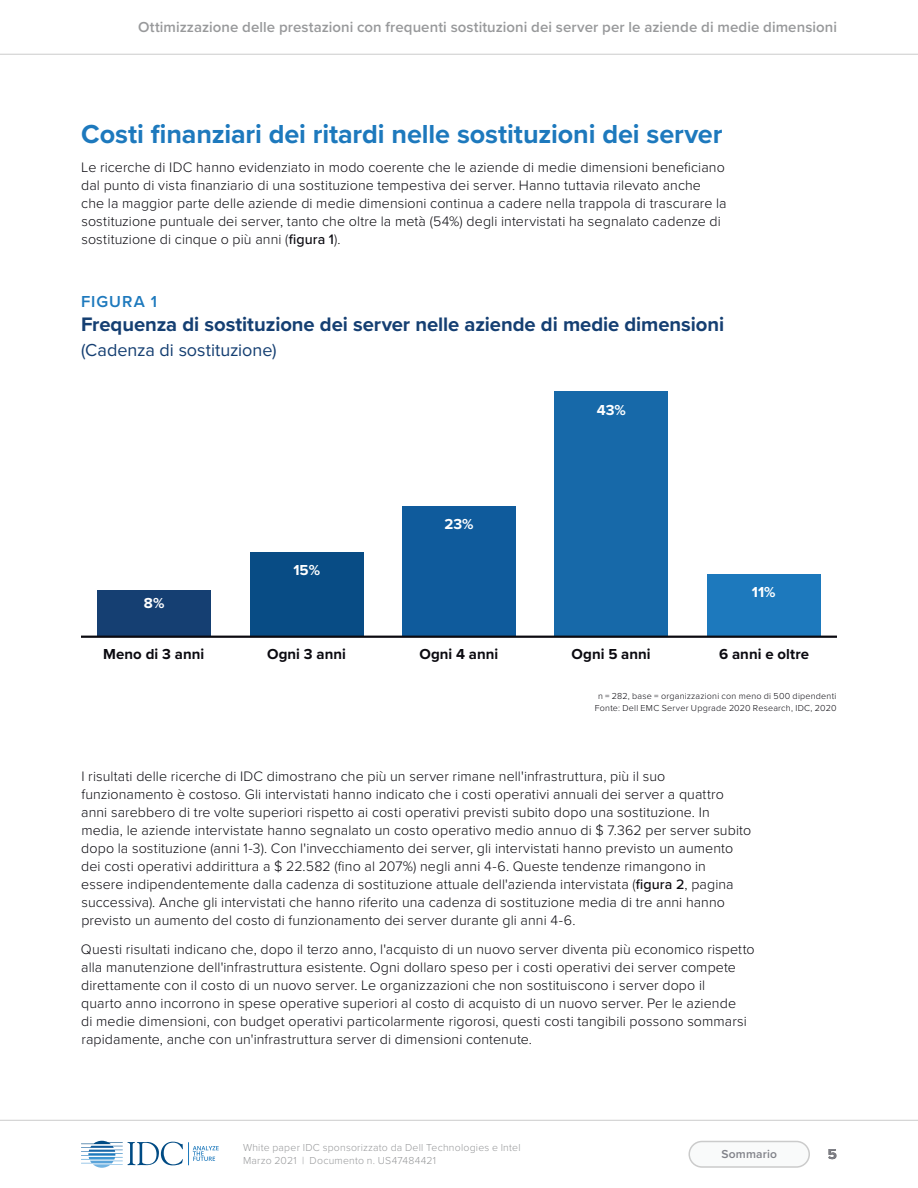
<style>
.page{position:relative;width:918px;height:1188px;background:#fff}
.page>*{position:absolute;margin:0;border:0;box-sizing:border-box;transform-origin:0 0}
.t1{font:700 27px "Proxima Nova";letter-spacing:-.005em;color:#1d79bd}
.t2{font:700 20.25px "Proxima Nova";letter-spacing:-.005em;color:#153f72}
.t3{font:18px "Proxima Nova";color:#153f72}
.t4{font:600 16.5px "Proxima Nova";letter-spacing:.06em;color:#1d79bd}
.t5{font:600 15px "Proxima Nova";letter-spacing:.005em;color:#98999b}
.t6{font:700 15px "Proxima Nova";color:#0b0a10}
.t7{font:700 15px "Proxima Nova";color:#fff}
.t8{font:700 15px "Proxima Nova";color:#231f20}
.t9{font:300 14.25px/18px "Proxima Nova";letter-spacing:.005em;color:#0b0a10}
.t10{font:600 12px "Proxima Nova";letter-spacing:.015em;color:#808188}
.t11{font:300 10.5px/13.5px "Proxima Nova";letter-spacing:.02em;color:#98999b}
.t12{font:300 9px "Proxima Nova";letter-spacing:.025em;color:#0b0a10}
.s1{font-weight:500}
</style>
<div class="page">
<svg style="left:81px;top:1141px;width:138px;height:27px"></svg>
<div style="left:689px;top:1142px;width:120px;height:25px;background:#f9fafa;border-radius:13px"></div>
<div style="left:688px;top:1141px;width:122px;height:27px;border:2px solid #cbcbcb;border-radius:13px"></div>
<hr style="left:0;top:54px;width:918px;height:1px;background:#cbcbcb">
<hr style="left:0;top:1120px;width:918px;height:1px;background:#cbcbcb">
<div style="left:97px;top:590px;width:114px;height:46px;background:#153f72"></div>
<div style="left:250px;top:552px;width:113px;height:84px;background:#084c85"></div>
<div style="left:402px;top:507px;width:114px;height:129px;background:#0f5b9c"></div>
<div style="left:555px;top:392px;width:113px;height:244px;background:#1769a9"></div>
<div style="left:707px;top:574px;width:114px;height:62px;background:#1d79bd"></div>
<hr style="left:81px;top:636px;width:756px;height:2px;background:#0b0a10">
<p class="t5" style="left:138px;top:16px;width:700px">Ottimizzazione delle prestazioni con frequenti sostituzioni dei server per le aziende di medie dimensioni</p>
<p class="t1" style="left:81px;top:114px;width:643px">Costi finanziari dei ritardi nelle sostituzioni dei server</p>
<p class="t9" style="left:81px;top:157px;width:647px">Le ricerche di IDC hanno evidenziato in modo coerente che le aziende di medie dimensioni beneficiano dal punto di vista finanziario di una sostituzione tempestiva dei server. Hanno tuttavia rilevato anche che la maggior parte delle aziende di medie dimensioni continua a cadere nella trappola di trascurare la sostituzione puntuale dei server, tanto che oltre la metà (54%) degli intervistati ha segnalato cadenze di sostituzione di cinque o più anni (<span class="s1">figura 1</span>).</p>
<p class="t4" style="left:81px;top:289px;width:77px">FIGURA 1</p>
<p class="t2" style="left:81px;top:309px;width:645px">Frequenza di sostituzione dei server nelle aziende di medie dimensioni</p>
<p class="t3" style="left:81px;top:340px;width:197px">(Cadenza di sostituzione)</p>
<p class="t7" style="left:144px;top:592px;width:22px">8%</p>
<p class="t7" style="left:293px;top:559px;width:28px">15%</p>
<p class="t7" style="left:444px;top:513px;width:31px">23%</p>
<p class="t7" style="left:597px;top:398px;width:31px">43%</p>
<p class="t7" style="left:752px;top:581px;width:25px">11%</p>
<p class="t6" style="left:103px;top:643px;width:103px">Meno di 3 anni</p>
<p class="t6" style="left:267px;top:643px;width:80px">Ogni 3 anni</p>
<p class="t6" style="left:419px;top:643px;width:80px">Ogni 4 anni</p>
<p class="t6" style="left:572px;top:643px;width:81px">Ogni 5 anni</p>
<p class="t6" style="left:719px;top:643px;width:91px">6 anni e oltre</p>
<p class="t12" style="left:598px;top:689px;width:240px">n = 282, base = organizzazioni con meno di 500 dipendenti</p>
<p class="t12" style="left:595px;top:701px;width:243px">Fonte: Dell EMC Server Upgrade 2020 Research, IDC, 2020</p>
<p class="t9" style="left:81px;top:766px;width:672px">I risultati delle ricerche di IDC dimostrano che più un server rimane nell'infrastruttura, più il suo funzionamento è costoso. Gli intervistati hanno indicato che i costi operativi annuali dei server a quattro anni sarebbero di tre volte superiori rispetto ai costi operativi previsti subito dopo una sostituzione. In media, le aziende intervistate hanno segnalato un costo operativo medio annuo di $ 7.362 per server subito dopo la sostituzione (anni 1-3). Con l'invecchiamento dei server, gli intervistati hanno previsto un aumento dei costi operativi addirittura a $ 22.582 (fino al 207%) negli anni 4-6. Queste tendenze rimangono in essere indipendentemente dalla cadenza di sostituzione attuale dell'azienda intervistata (<span class="s1">figura 2</span>, pagina successiva). Anche gli intervistati che hanno riferito una cadenza di sostituzione media di tre anni hanno previsto un aumento del costo di funzionamento dei server durante gli anni 4-6.</p>
<p class="t9" style="left:81px;top:939px;width:675px">Questi risultati indicano che, dopo il terzo anno, l'acquisto di un nuovo server diventa più economico rispetto alla manutenzione dell'infrastruttura esistente. Ogni dollaro speso per i costi operativi dei server compete direttamente con il costo di un nuovo server. Le organizzazioni che non sostituiscono i server dopo il<br>quarto anno incorrono in spese operative superiori al costo di acquisto di un nuovo server. Per le aziende<br>di medie dimensioni, con budget operativi particolarmente rigorosi, questi costi tangibili possono sommarsi rapidamente, anche con un'infrastruttura server di dimensioni contenute.</p>
<p class="t11" style="left:243px;top:1140px;width:279px">White paper IDC sponsorizzato da Dell Technologies e Intel<br>Marzo 2021 | Documento n. US47484421</p>
<p class="t10" style="left:722px;top:1145px;width:57px">Sommario</p>
<p class="t8" style="left:828px;top:1142px;width:11px">5</p>
</div>
